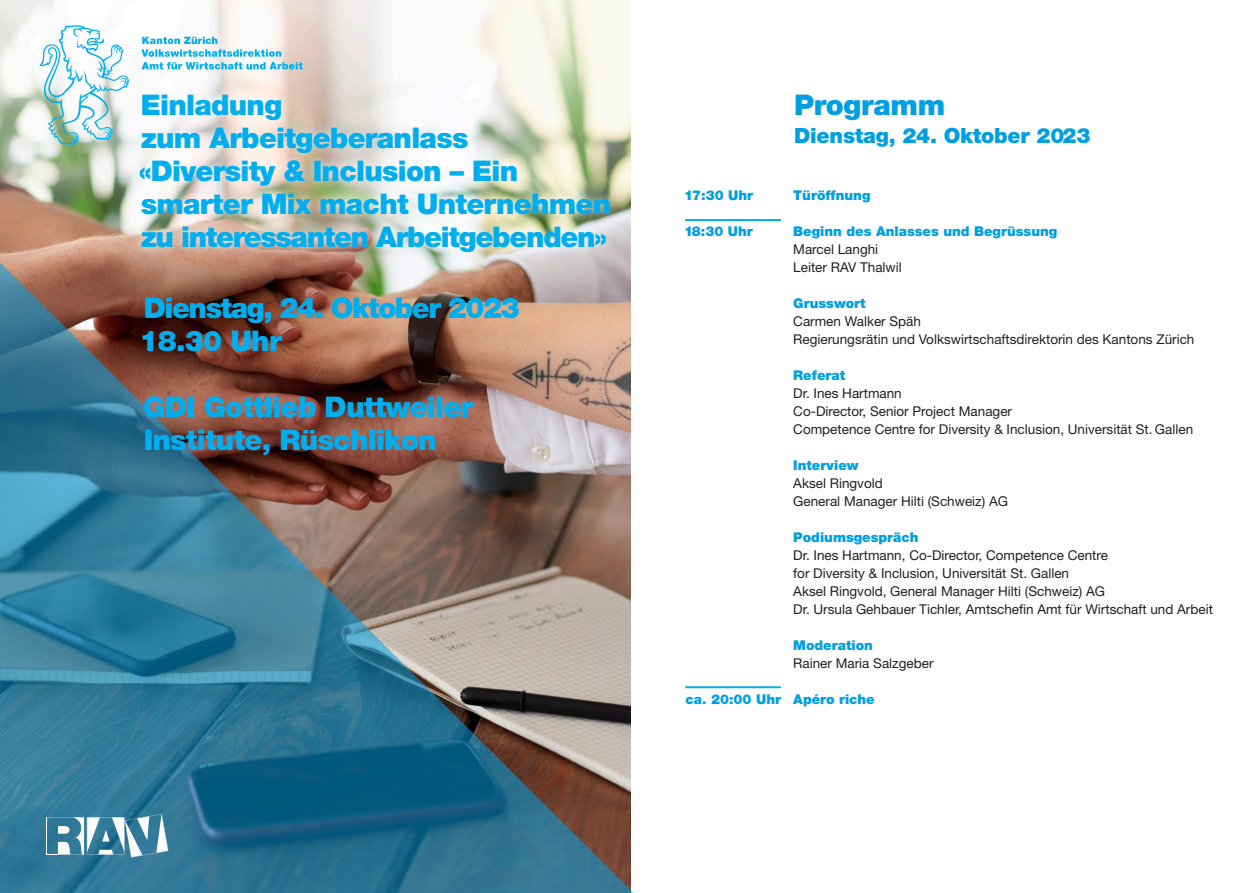
<style>
.page{position:relative;width:1259px;height:893px;background:#fff}
.page>*{position:absolute;margin:0;border:0;box-sizing:border-box;transform-origin:0 0}
.t1{font:900 28.5px/33px "Helvetica Neue";letter-spacing:-.025em;color:#00aeef}
.t2{font:900 28.5px/33px "Helvetica Neue";letter-spacing:-.05em;color:#00aeef}
.t3{font:900 28.5px "Helvetica Neue";letter-spacing:-.01em;color:#009fe2}
.t4{font:900 21px "Helvetica Neue";letter-spacing:-.01em;color:#009fe2}
.t5{font:13.5px/18px "Helvetica Neue";color:#231f20}
.t6{font:900 13.5px "Helvetica Neue";color:#009fe2}
</style>
<div class="page">
<img style="left:0;top:0;width:631px;height:255px">
<img style="left:0;top:255px;width:634px;height:638px">
<hr style="left:685px;top:219px;width:96px;height:2px;background:#00aeef">
<hr style="left:685px;top:686px;width:96px;height:2px;background:#00aeef">
<svg style="left:39px;top:24px;width:90px;height:121px"></svg>
<div style="left:131px;top:84px;width:488px;height:177px;background:#fff;opacity:.75"></div>
<svg style="left:46px;top:814px;width:123px;height:44px"></svg>
<svg style="left:141px;top:37px;width:162px;height:32px"></svg>
<h1 class="t1" style="left:139px;top:88px;width:474px">Einladung<br>zum Arbeitgeberanlass<br>«Diversity &amp; Inclusion – Ein smarter Mix macht Unternehmen zu interessanten Arbeitgebenden»</h1>
<h1 class="t2" style="left:139px;top:292px;width:382px">Dienstag, 24. Oktober 2023<br>18.30 Uhr</h1>
<h1 class="t1" style="left:143px;top:391px;width:332px">GDI Gottlieb Duttweiler<br>Institute, Rüschlikon</h1>
<h1 class="t3" style="left:794px;top:88px;width:153px">Programm</h1>
<h2 class="t4" style="left:794px;top:123px;width:298px">Dienstag, 24. Oktober 2023</h2>
<p class="t6" style="left:684px;top:187px;width:71px">17:30 Uhr</p>
<p class="t6" style="left:793px;top:187px;width:79px">Türöffnung</p>
<p class="t6" style="left:684px;top:223px;width:70px">18:30 Uhr</p>
<p class="t6" style="left:793px;top:223px;width:266px">Beginn des Anlasses und Begrüssung</p>
<p class="t5" style="left:793px;top:240px;width:110px">Marcel Langhi<br>Leiter RAV Thalwil</p>
<p class="t6" style="left:793px;top:295px;width:74px">Grusswort</p>
<p class="t5" style="left:793px;top:312px;width:403px">Carmen Walker Späh<br>Regierungsrätin und Volkswirtschaftsdirektorin des Kantons Zürich</p>
<p class="t6" style="left:793px;top:367px;width:54px">Referat</p>
<p class="t5" style="left:793px;top:384px;width:401px">Dr. Ines Hartmann<br>Co-Director, Senior Project Manager<br>Competence Centre for Diversity &amp; Inclusion, Universität St. Gallen</p>
<p class="t6" style="left:793px;top:457px;width:67px">Interview</p>
<p class="t5" style="left:793px;top:474px;width:216px">Aksel Ringvold<br>General Manager Hilti (Schweiz) AG</p>
<p class="t6" style="left:793px;top:529px;width:127px">Podiumsgespräch</p>
<p class="t5" style="left:793px;top:546px;width:421px">Dr. Ines Hartmann, Co-Director, Competence Centre<br>for Diversity &amp; Inclusion, Universität St. Gallen<br>Aksel Ringvold, General Manager Hilti (Schweiz) AG<br>Dr. Ursula Gehbauer Tichler, Amtschefin Amt für Wirtschaft und Arbeit</p>
<p class="t6" style="left:793px;top:637px;width:81px">Moderation</p>
<p class="t5" style="left:793px;top:654px;width:142px">Rainer Maria Salzgeber</p>
<p class="t6" style="left:685px;top:691px;width:191px">ca. 20:00 Uhr Apéro riche</p>
</div>
